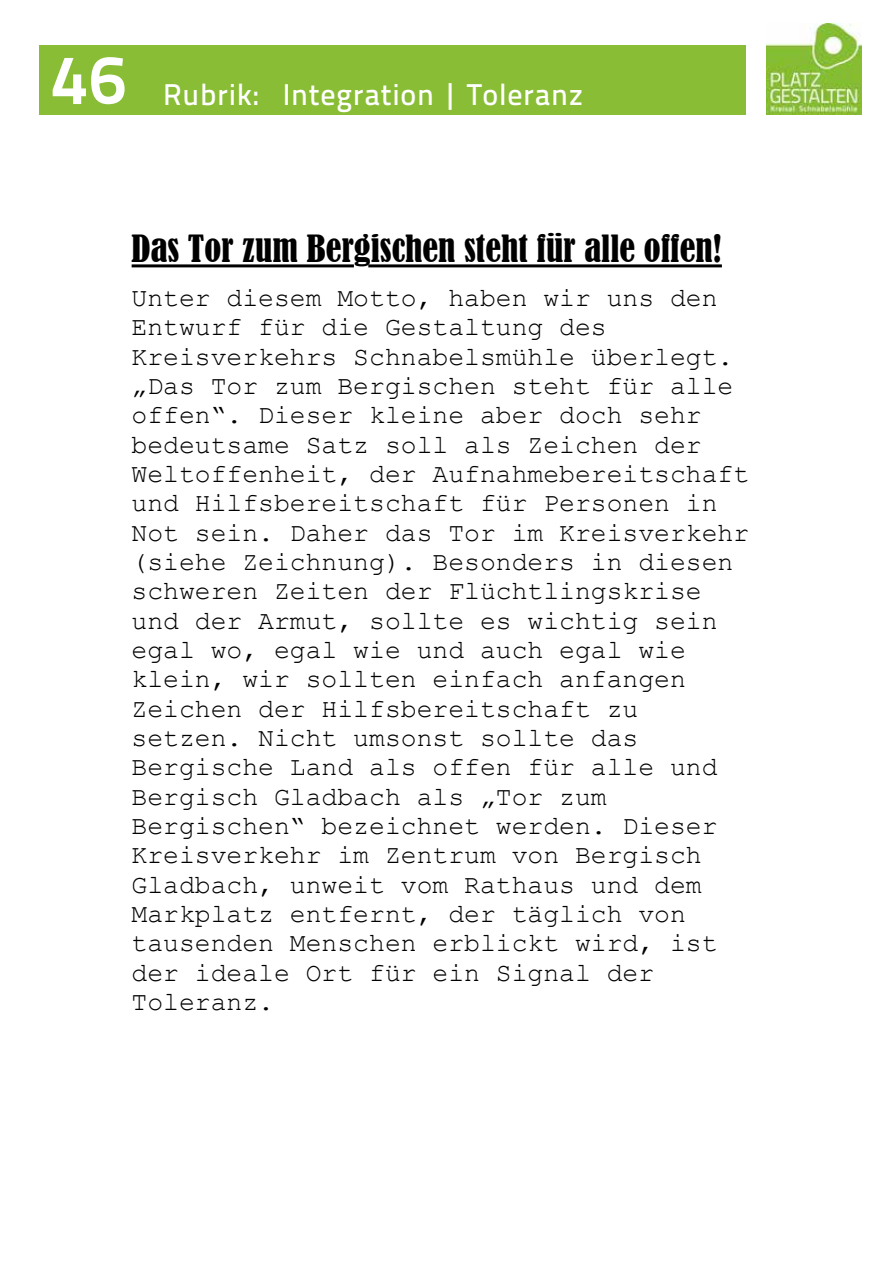
<style>
.page{position:relative;width:893px;height:1263px;background:#fff}
.page>*{position:absolute;margin:0;border:0;box-sizing:border-box;transform-origin:0 0}
.t1{font:69px "Titillium Text 22 L 800 wt";color:#fff}
.t2{font:condensed 35.25px "Bernard";color:#000}
.t3{font:30px "Titillium Text 22 L 600 wt";letter-spacing:.025em;color:#fff}
.t4{font:26.4px/29.2px "Courier New";color:#000}
</style>
<div class="page">
<img style="left:766px;top:23px;width:96px;height:92px">
<div style="left:39px;top:45px;width:707px;height:70px;background:#88bd35"></div>
<hr style="left:132px;top:264px;width:222px;height:3px;background:#000">
<hr style="left:368px;top:264px;width:354px;height:3px;background:#000">
<h1 class="t1" style="left:51px;top:26px;width:76px">46</h1>
<p class="t3" style="left:163px;top:71px;width:422px">Rubrik: Integration | Toleranz</p>
<h2 class="t2" style="left:132px;top:228px;width:592px">Das Tor zum Bergischen steht für alle offen!</h2>
<p class="t4" style="left:132px;top:282px;width:619px">Unter diesem Motto, haben wir uns den Entwurf für die Gestaltung des Kreisverkehrs Schnabelsmühle überlegt. „Das Tor zum Bergischen steht für alle offen“. Dieser kleine aber doch sehr bedeutsame Satz soll als Zeichen der Weltoffenheit, der Aufnahmebereitschaft und Hilfsbereitschaft für Personen in Not sein. Daher das Tor im Kreisverkehr (siehe Zeichnung). Besonders in diesen schweren Zeiten der Flüchtlingskrise und der Armut, sollte es wichtig sein egal wo, egal wie und auch egal wie klein, wir sollten einfach anfangen Zeichen der Hilfsbereitschaft zu setzen. Nicht umsonst sollte das Bergische Land als offen für alle und Bergisch Gladbach als „Tor zum Bergischen“ bezeichnet werden. Dieser Kreisverkehr im Zentrum von Bergisch Gladbach, unweit vom Rathaus und dem Markplatz entfernt, der täglich von tausenden Menschen erblickt wird, ist der ideale Ort für ein Signal der Toleranz.</p>
</div>
